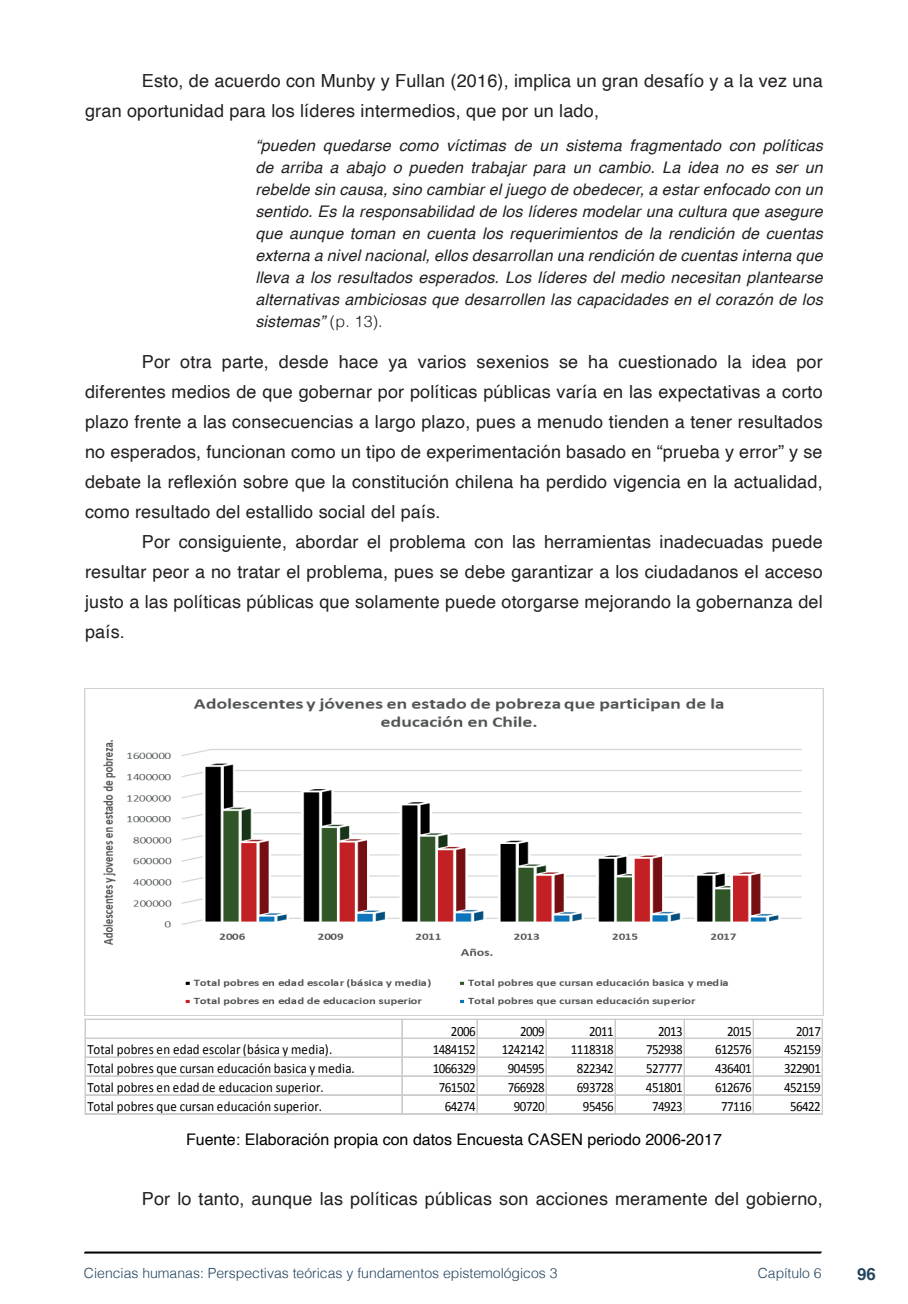
<style>
.page{position:relative;width:908px;height:1304px;background:#fff}
.page>*{position:absolute;margin:0;border:0;box-sizing:border-box;transform-origin:0 0}
.txt{font:18px/30px "Helvetica";letter-spacing:.01em;color:#231f20;text-align:justify}
.t1{font:700 16.8px "Helvetica";color:#23445f}
.citacoes{font:italic 16px/22px "Helvetica";letter-spacing:.01em;color:#231f20;text-align:justify}
.imagens_graf_tab{font:16px "Helvetica";color:#000}
.t2{font:14.2px "Calibri";letter-spacing:-.04em;color:#000001;scale:.91 1}
.t3{font:14.2px "Calibri";letter-spacing:.01em;color:#000001;scale:.91 1}
.t4{font:300 14px "Helvetica";color:#23445f}
.s1{font-weight:300;font-style:normal}
</style>
<div class="page">
<svg style="left:84px;top:1251px;width:737px;height:3px;background:#515151"></svg>
<img style="left:85px;top:688px;width:738px;height:328px">
<hr style="left:85px;top:1019px;width:736px;height:1px;background:#cbcccb">
<hr style="left:85px;top:1038px;width:736px;height:1px;background:#cbcccb">
<hr style="left:85px;top:1057px;width:736px;height:1px;background:#cbcccb">
<hr style="left:85px;top:1075px;width:736px;height:1px;background:#cbcccb">
<hr style="left:85px;top:1076px;width:736px;height:1px;background:#cbcccb">
<hr style="left:85px;top:1094px;width:736px;height:1px;background:#cbcccb">
<hr style="left:85px;top:1095px;width:736px;height:1px;background:#cbcccb">
<hr style="left:85px;top:1113px;width:736px;height:1px;background:#cbcccb">
<hr style="left:85px;top:1114px;width:736px;height:1px;background:#cbcccb">
<hr style="left:85px;top:1019px;width:1px;height:95px;background:#cbcccb">
<hr style="left:401px;top:1019px;width:1px;height:95px;background:#cbcccb">
<hr style="left:476px;top:1019px;width:1px;height:95px;background:#cbcccb">
<hr style="left:545px;top:1019px;width:1px;height:95px;background:#cbcccb">
<hr style="left:614px;top:1019px;width:1px;height:95px;background:#cbcccb">
<hr style="left:683px;top:1019px;width:1px;height:95px;background:#cbcccb">
<hr style="left:752px;top:1019px;width:1px;height:95px;background:#cbcccb">
<hr style="left:821px;top:1019px;width:1px;height:95px;background:#cbcccb">
<p class="txt" style="left:85px;top:66px;width:739px;text-indent:57px">Esto, de acuerdo con Munby y Fullan (2016), implica un gran desafío y a la vez una gran oportunidad para los líderes intermedios, que por un lado,</p>
<p class="citacoes" style="left:255px;top:134px;width:568px">“pueden quedarse como víctimas de un sistema fragmentado con políticas de arriba a abajo o pueden trabajar para un cambio. La idea no es ser un rebelde sin causa, sino cambiar el juego de obedecer, a estar enfocado con un sentido. Es la responsabilidad de los líderes modelar una cultura que asegure que aunque toman en cuenta los requerimientos de la rendición de cuentas externa a nivel nacional, ellos desarrollan una rendición de cuentas interna que lleva a los resultados esperados. Los líderes del medio necesitan plantearse alternativas ambiciosas que desarrollen las capacidades en el corazón de los sistemas” <span class="s1">(p. 13).</span></p>
<p class="txt" style="left:85px;top:347px;width:738px;text-indent:57px">Por otra parte, desde hace ya varios sexenios se ha cuestionado la idea por diferentes medios de que gobernar por políticas públicas varía en las expectativas a corto plazo frente a las consecuencias a largo plazo, pues a menudo tienden a tener resultados no esperados, funcionan como un tipo de experimentación basado en “prueba y error” y se debate la reflexión sobre que la constitución chilena ha perdido vigencia en la actualidad, como resultado del estallido social del país.</p>
<p class="txt" style="left:85px;top:527px;width:738px;text-indent:57px">Por consiguiente, abordar el problema con las herramientas inadecuadas puede resultar peor a no tratar el problema, pues se debe garantizar a los ciudadanos el acceso justo a las políticas públicas que solamente puede otorgarse mejorando la gobernanza del país.</p>
<p class="t2" style="left:451px;top:1021px;width:29px">2006</p>
<p class="t2" style="left:520px;top:1021px;width:29px">2009</p>
<p class="t2" style="left:588px;top:1021px;width:29px">2011</p>
<p class="t2" style="left:657px;top:1021px;width:29px">2013</p>
<p class="t2" style="left:726px;top:1021px;width:29px">2015</p>
<p class="t2" style="left:795px;top:1021px;width:29px">2017</p>
<p class="t3" style="left:87px;top:1040px;width:270px">Total pobres en edad escolar (básica y media).</p>
<p class="t2" style="left:432px;top:1040px;width:49px">1484152</p>
<p class="t2" style="left:501px;top:1040px;width:49px">1242142</p>
<p class="t2" style="left:570px;top:1040px;width:49px">1118318</p>
<p class="t2" style="left:645px;top:1040px;width:42px">752938</p>
<p class="t2" style="left:714px;top:1040px;width:42px">612576</p>
<p class="t2" style="left:783px;top:1040px;width:42px">452159</p>
<p class="t3" style="left:87px;top:1059px;width:295px">Total pobres que cursan educación basica y media.</p>
<p class="t2" style="left:432px;top:1059px;width:49px">1066329</p>
<p class="t2" style="left:507px;top:1059px;width:42px">904595</p>
<p class="t2" style="left:576px;top:1059px;width:42px">822342</p>
<p class="t2" style="left:645px;top:1059px;width:42px">527777</p>
<p class="t2" style="left:714px;top:1059px;width:42px">436401</p>
<p class="t2" style="left:783px;top:1059px;width:42px">322901</p>
<p class="t3" style="left:87px;top:1078px;width:261px">Total pobres en edad de educacion superior.</p>
<p class="t2" style="left:438px;top:1078px;width:42px">761502</p>
<p class="t2" style="left:507px;top:1078px;width:42px">766928</p>
<p class="t2" style="left:576px;top:1078px;width:42px">693728</p>
<p class="t2" style="left:645px;top:1078px;width:42px">451801</p>
<p class="t2" style="left:714px;top:1078px;width:42px">612676</p>
<p class="t2" style="left:783px;top:1078px;width:42px">452159</p>
<p class="t3" style="left:87px;top:1096px;width:259px">Total pobres que cursan educación superior.</p>
<p class="t2" style="left:444px;top:1096px;width:35px">64274</p>
<p class="t2" style="left:513px;top:1096px;width:35px">90720</p>
<p class="t2" style="left:582px;top:1096px;width:35px">95456</p>
<p class="t2" style="left:651px;top:1096px;width:35px">74923</p>
<p class="t2" style="left:720px;top:1096px;width:35px">77116</p>
<p class="t2" style="left:789px;top:1096px;width:35px">56422</p>
<p class="imagens_graf_tab" style="left:186px;top:1127px;width:537px">Fuente: Elaboración propia con datos Encuesta CASEN periodo 2006-2017</p>
<p class="txt" style="left:142px;top:1184px;width:682px">Por lo tanto, aunque las políticas públicas son acciones meramente del gobierno,</p>
<p class="t4" style="left:84px;top:1261px;width:475px">Ciencias humanas: Perspectivas teóricas y fundamentos epistemológicos 3</p>
<p class="t4" style="left:757px;top:1261px;width:65px">Capítulo 6</p>
<p class="t1" style="left:856px;top:1264px;width:20px">96</p>
</div>
